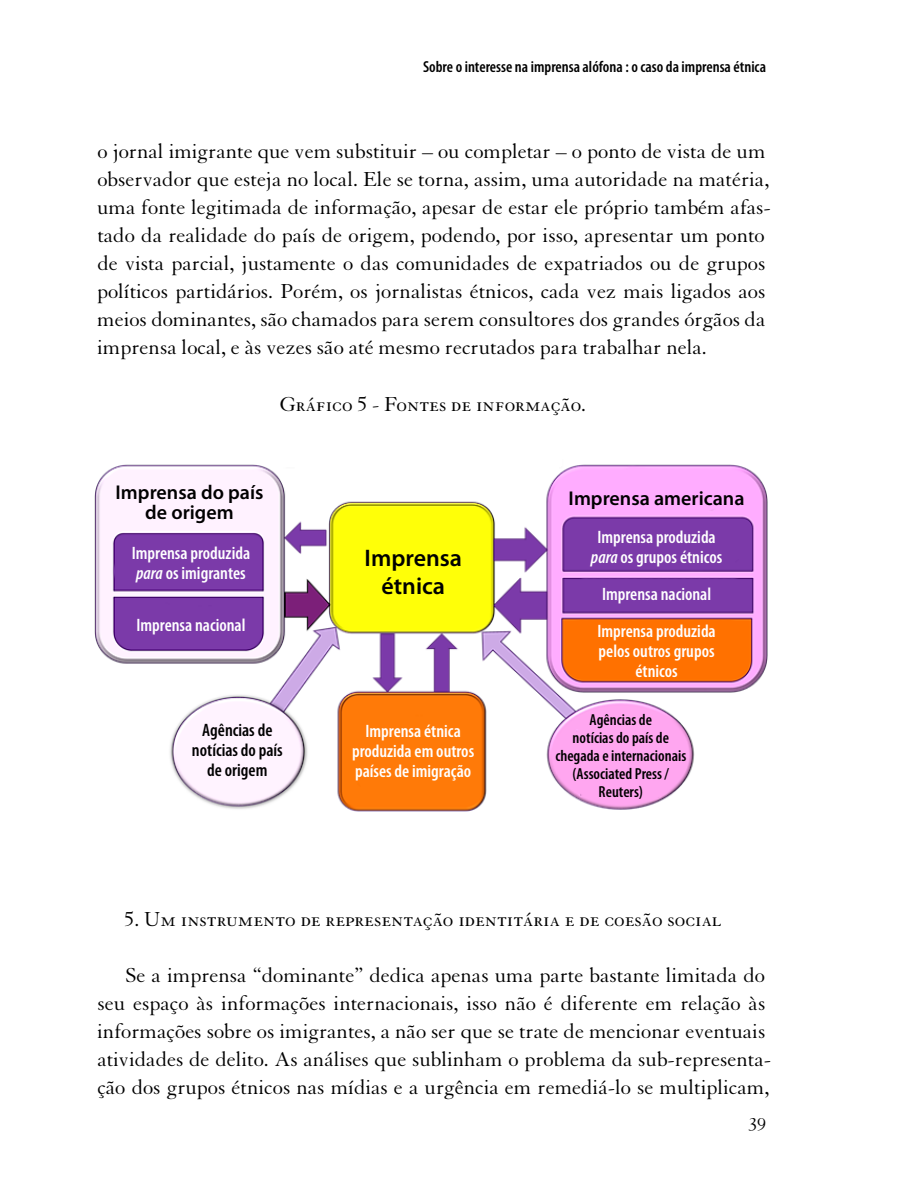
<style>
.page{position:relative;width:908px;height:1191px;background:#fff}
.page>*{position:absolute;margin:0;border:0;box-sizing:border-box;transform-origin:0 0}
.t1{font:600 24px/28px "Myriad Pro";color:#000;text-align:center}
.t2{font:22px/28px "Granjon";color:#000}
.t3{font:22px "Granjon SC";color:#000}
.t4{font:600 20px/20px "Myriad Pro";color:#000;text-align:center}
.t5{font:20px "Granjon SC";color:#000}
.t6{font:600 condensed 18px/20px "Myriad Pro";color:#fff;text-align:center}
.t7{font:600 condensed 18px/20px "Myriad Pro";color:#000;text-align:center}
.t8{font:600 condensed 16px/18px "Myriad Pro";color:#000;text-align:center}
.s1{font-family:"Granjon"}
.s2{font-style:italic}
</style>
<div class="page">
<img style="left:95px;top:464px;width:672px;height:348px">
<p class="t8" style="left:423px;top:57px;width:344px">Sobre o interesse na imprensa alófona : o caso da imprensa étnica</p>
<p class="t2" style="left:97px;top:138px;width:675px">o jornal imigrante que vem substituir – ou completar – o ponto de vista de um observador que esteja no local. Ele se torna, assim, uma autoridade na matéria, uma fonte legitimada de informação, apesar de estar ele próprio também afas&shy;tado da realidade do país de origem, podendo, por isso, apresentar um ponto de vista parcial, justamente o das comunidades de expatriados ou de grupos políticos partidários. Porém, os jornalistas étnicos, cada vez mais ligados aos meios dominantes, são chamados para serem consultores dos grandes órgãos da imprensa local, e às vezes são até mesmo recrutados para trabalhar nela.</p>
<p class="t3" style="left:279px;top:392px;width:308px">Gráfico <span class="s1">5</span> - Fontes de informação.</p>
<p class="t4" style="left:115px;top:483px;width:149px">Imprensa do país de origem</p>
<p class="t6" style="left:132px;top:543px;width:120px;text-align:left">Imprensa produzida <span class="s2">para</span> os imigrantes</p>
<p class="t6" style="left:136px;top:614px;width:111px">Imprensa nacional</p>
<p class="t1" style="left:364px;top:545px;width:99px">Imprensa étnica</p>
<p class="t4" style="left:568px;top:489px;width:177px">Imprensa americana</p>
<p class="t6" style="left:590px;top:526px;width:133px">Imprensa produzida <span class="s2">para</span> os grupos étnicos</p>
<p class="t6" style="left:597px;top:575px;width:120px;line-height:37px;text-align:left">Imprensa nacional<br>Imprensa produzida</p>
<p class="t6" style="left:598px;top:640px;width:117px">pelos outros grupos étnicos</p>
<p class="t7" style="left:192px;top:720px;width:92px">Agências de notícias do país de origem</p>
<p class="t8" style="left:555px;top:710px;width:132px">Agências de<br>notícias do país de chegada e internacionais (Associated Press /<br>Reuters)</p>
<p class="t6" style="left:352px;top:720px;width:124px">Imprensa étnica produzida em outros países de imigração</p>
<p class="t3" style="left:124px;top:907px;width:598px"><span class="s1">5.</span> Um instrumento de representação identitária e de coesão social</p>
<p class="t2" style="left:97px;top:961px;width:675px;text-indent:28px">Se a imprensa “dominante” dedica apenas uma parte bastante limitada do seu espaço às informações internacionais, isso não é diferente em relação às informações sobre os imigrantes, a não ser que se trate de mencionar eventuais atividades de delito. As análises que sublinham o problema da sub-representa&shy;ção dos grupos étnicos nas mídias e a urgência em remediá-lo se multiplicam,</p>
<p class="t5" style="left:748px;top:1109px;width:19px">39</p>
</div>
